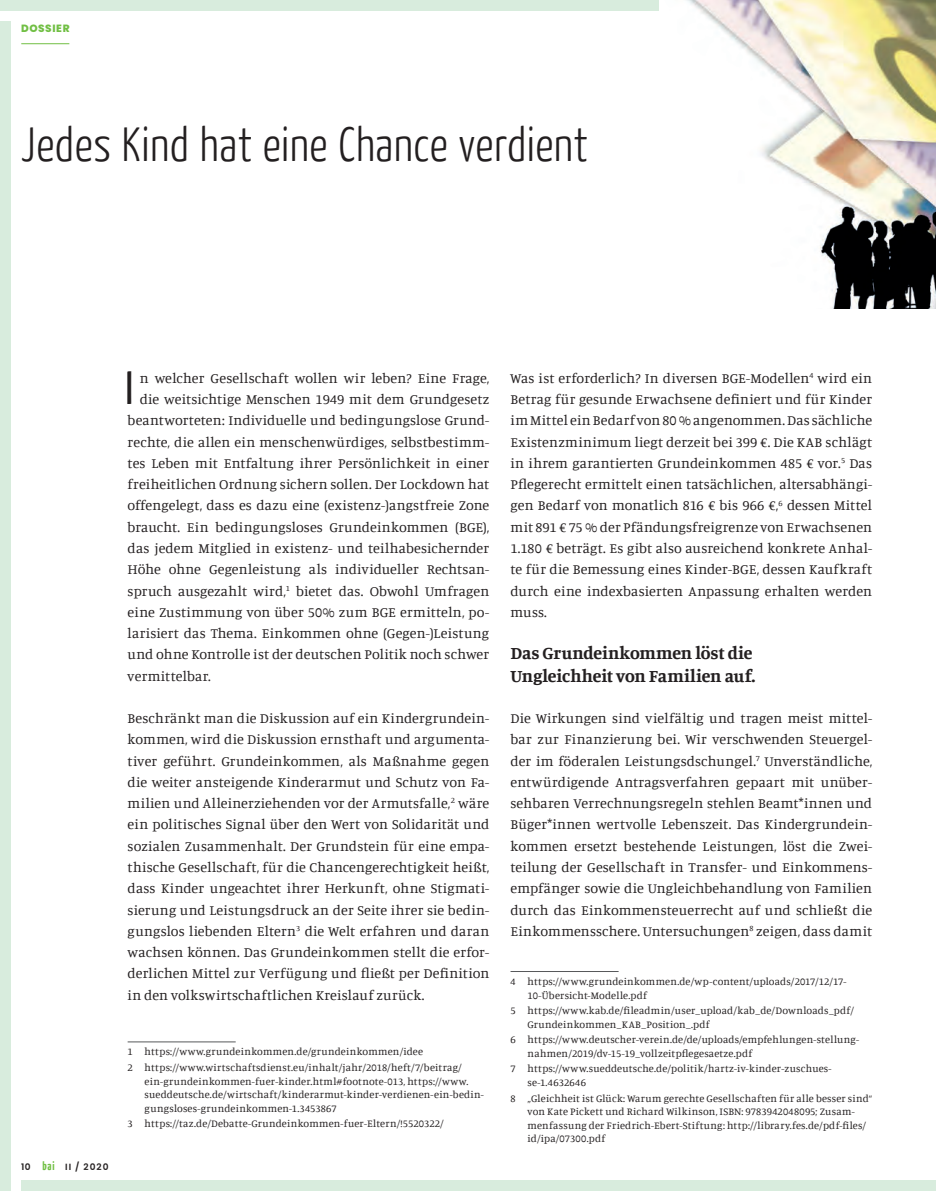
<style>
.page{position:relative;width:936px;height:1191px;background:#fff}
.page>*{position:absolute;margin:0;border:0;box-sizing:border-box;transform-origin:0 0}
.t1{font:300 48px "BDKJ";letter-spacing:-.005em;color:#231f20}
.t2{font:46.65px "BDKJ";color:#231f20}
.t3{font:700 18px/22.5px "Manuale";letter-spacing:-.005em;color:#231f20}
.t4{font:14.25px/21.3px "Manuale";letter-spacing:.015em;color:#231f20;text-align:justify}
.t5{font:10.5px/13.5px "Manuale";letter-spacing:.02em;color:#231f20}
.t6{font:800 10.5px "Poppins";letter-spacing:.055em;color:#71bf44}
.t7{font:600 9px "Poppins";letter-spacing:.125em;color:#231f20}
.s1{font-family:"BDKJ";font-weight:700;font-size:12px;color:#71bf44}
</style>
<div class="page">
<hr style="left:21px;top:43px;width:48px;height:1px;background:#71bf44">
<div style="left:0;top:21px;width:11px;height:1170px;background:#d8ecdd"></div>
<div style="left:0;top:0;width:935px;height:11px;background:#d8ecdd"></div>
<div style="left:21px;top:1180px;width:914px;height:11px;background:#d8ecdd"></div>
<hr style="left:128px;top:1041px;width:108px;height:1px;background:#57585a">
<hr style="left:510px;top:971px;width:108px;height:1px;background:#57585a">
<img style="left:659px;top:0;width:276px;height:308px">
<p class="t6" style="left:21px;top:23px;width:50px">DOSSIER</p>
<h1 class="t1" style="left:21px;top:114px;width:569px">Jedes Kind hat eine Chance verdient</h1>
<h2 class="t2" style="left:126px;top:358px;width:10px">I</h2>
<p class="t4" style="left:140px;top:367px;width:351px">n welcher Gesellschaft wollen wir leben? Eine Frage,</p>
<p class="t4" style="left:140px;top:388px;width:351px">die weitsichtige Menschen 1949 mit dem Grundgesetz</p>
<p class="t4" style="left:128px;top:409px;width:363px">beantworteten: Individuelle und bedingungslose Grund-</p>
<p class="t4" style="left:128px;top:431px;width:363px">rechte, die allen ein menschenwürdiges, selbstbestimm-</p>
<p class="t4" style="left:128px;top:452px;width:363px">tes Leben mit Entfaltung ihrer Persönlichkeit in einer</p>
<p class="t4" style="left:128px;top:473px;width:363px">freiheitlichen Ordnung sichern sollen. Der Lockdown hat</p>
<p class="t4" style="left:128px;top:494px;width:363px">offengelegt, dass es dazu eine (existenz-)angstfreie Zone</p>
<p class="t4" style="left:128px;top:516px;width:363px">braucht. Ein bedingungsloses Grundeinkommen (BGE),</p>
<p class="t4" style="left:128px;top:537px;width:363px">das jedem Mitglied in existenz- und teilhabesichernder</p>
<p class="t4" style="left:128px;top:558px;width:363px">Höhe ohne Gegenleistung als individueller Rechtsan-</p>
<p class="t4" style="left:128px;top:579px;width:363px">spruch ausgezahlt wird,<sup>1</sup> bietet das. Obwohl Umfragen</p>
<p class="t4" style="left:128px;top:601px;width:363px">eine Zustimmung von über 50% zum BGE ermitteln, po-</p>
<p class="t4" style="left:128px;top:622px;width:363px">larisiert das Thema. Einkommen ohne (Gegen-)Leistung</p>
<p class="t4" style="left:128px;top:643px;width:363px">und ohne Kontrolle ist der deutschen Politik noch schwer</p>
<p class="t4" style="left:128px;top:664px;width:85px">vermittelbar.</p>
<p class="t4" style="left:128px;top:707px;width:363px">Beschränkt man die Diskussion auf ein Kindergrundein&shy;kommen, wird die Diskussion ernsthaft und argumenta&shy;tiver geführt. Grundeinkommen, als Maßnahme gegen die weiter ansteigende Kinderarmut und Schutz von Fa&shy;milien und Alleinerziehenden vor der Armutsfalle,<sup>2</sup> wäre ein politisches Signal über den Wert von Solidarität und sozialen Zusammenhalt. Der Grundstein für eine empa&shy;thische Gesellschaft, für die Chancengerechtigkeit heißt, dass Kinder ungeachtet ihrer Herkunft, ohne Stigmati&shy;sierung und Leistungsdruck an der Seite ihrer sie bedin&shy;gungslos liebenden Eltern<sup>3</sup> die Welt erfahren und daran wachsen können. Das Grundeinkommen stellt die erfor&shy;derlichen Mittel zur Verfügung und fließt per Definition in den volkswirtschaftlichen Kreislauf zurück.</p>
<p class="t7" style="left:21px;top:1161px;width:89px">10 <span class="s1">bai</span> II / 2020</p>
<p class="t5" style="left:128px;top:1043px;width:336px;line-height:15.6px">1 https://www.grundeinkommen.de/grundeinkommen/idee<br>2 https://www.wirtschaftsdienst.eu/inhalt/jahr/2018/heft/7/beitrag/</p>
<p class="t5" style="left:145px;top:1073px;width:341px">ein-grundeinkommen-fuer-kinder.html#footnote-013, https://www. sueddeutsche.de/wirtschaft/kinderarmut-kinder-verdienen-ein-bedin&shy;gungsloses-grundeinkommen-1.3453867</p>
<p class="t5" style="left:128px;top:1116px;width:318px">3 https://taz.de/Debatte-Grundeinkommen-fuer-Eltern/!5520322/</p>
<p class="t4" style="left:510px;top:367px;width:363px">Was ist erforderlich? In diversen BGE-Modellen<sup>4</sup> wird ein Betrag für gesunde Erwachsene definiert und für Kinder im Mittel ein Bedarf von 80 % angenommen. Das sächliche Existenzminimum liegt derzeit bei 399 €. Die KAB schlägt in ihrem garantierten Grundeinkommen 485 € vor.<sup>5</sup> Das Pflegerecht ermittelt einen tatsächlichen, altersabhängi&shy;gen Bedarf von monatlich 816 € bis 966 €,<sup>6</sup> dessen Mittel mit 891 € 75 % der Pfändungsfreigrenze von Erwachsenen 1.180 € beträgt. Es gibt also ausreichend konkrete Anhal&shy;te für die Bemessung eines Kinder-BGE, dessen Kaufkraft durch eine indexbasierten Anpassung erhalten werden muss.</p>
<p class="t3" style="left:510px;top:641px;width:246px">Das Grundeinkommen löst die<br>Ungleichheit von Familien auf.</p>
<p class="t4" style="left:510px;top:707px;width:363px">Die Wirkungen sind vielfältig und tragen meist mittel&shy;bar zur Finanzierung bei. Wir verschwenden Steuergel&shy;der im föderalen Leistungsdschungel.<sup>7</sup> Unverständliche, entwürdigende Antragsverfahren gepaart mit unüber&shy;sehbaren Verrechnungsregeln stehlen Beamt*innen und Büger*innen wertvolle Lebenszeit. Das Kindergrundein&shy;kommen ersetzt bestehende Leistungen, löst die Zwei&shy;teilung der Gesellschaft in Transfer- und Einkommens&shy;empfänger sowie die Ungleichbehandlung von Familien durch das Einkommensteuerrecht auf und schließt die Einkommensschere. Untersuchungen<sup>8</sup> zeigen, dass damit</p>
<p class="t5" style="left:527px;top:974px;width:320px;text-indent:-17px">4 https://www.grundeinkommen.de/wp-content/uploads/2017/12/17-<br>10-Übersicht-Modelle.pdf</p>
<p class="t5" style="left:527px;top:1003px;width:328px;text-indent:-17px">5 https://www.kab.de/fileadmin/user_upload/kab_de/Downloads_pdf/<br>Grundeinkommen_KAB_Position_.pdf</p>
<p class="t5" style="left:527px;top:1032px;width:333px;text-indent:-17px">6 https://www.deutscher-verein.de/de/uploads/empfehlungen-stellung&shy;nahmen/2019/dv-15-19_vollzeitpflegesaetze.pdf</p>
<p class="t5" style="left:527px;top:1061px;width:305px;text-indent:-17px">7 https://www.sueddeutsche.de/politik/hartz-iv-kinder-zuschues&shy;se-1.4632646</p>
<p class="t5" style="left:527px;top:1091px;width:346px;text-indent:-17px">8 „Gleichheit ist Glück: Warum gerechte Gesellschaften für alle besser sind“ von Kate Pickett und Richard Wilkinson, ISBN: 9783942048095; Zusam&shy;menfassung der Friedrich-Ebert-Stiftung: http://library.fes.de/pdf-files/ id/ipa/07300.pdf</p>
</div>
